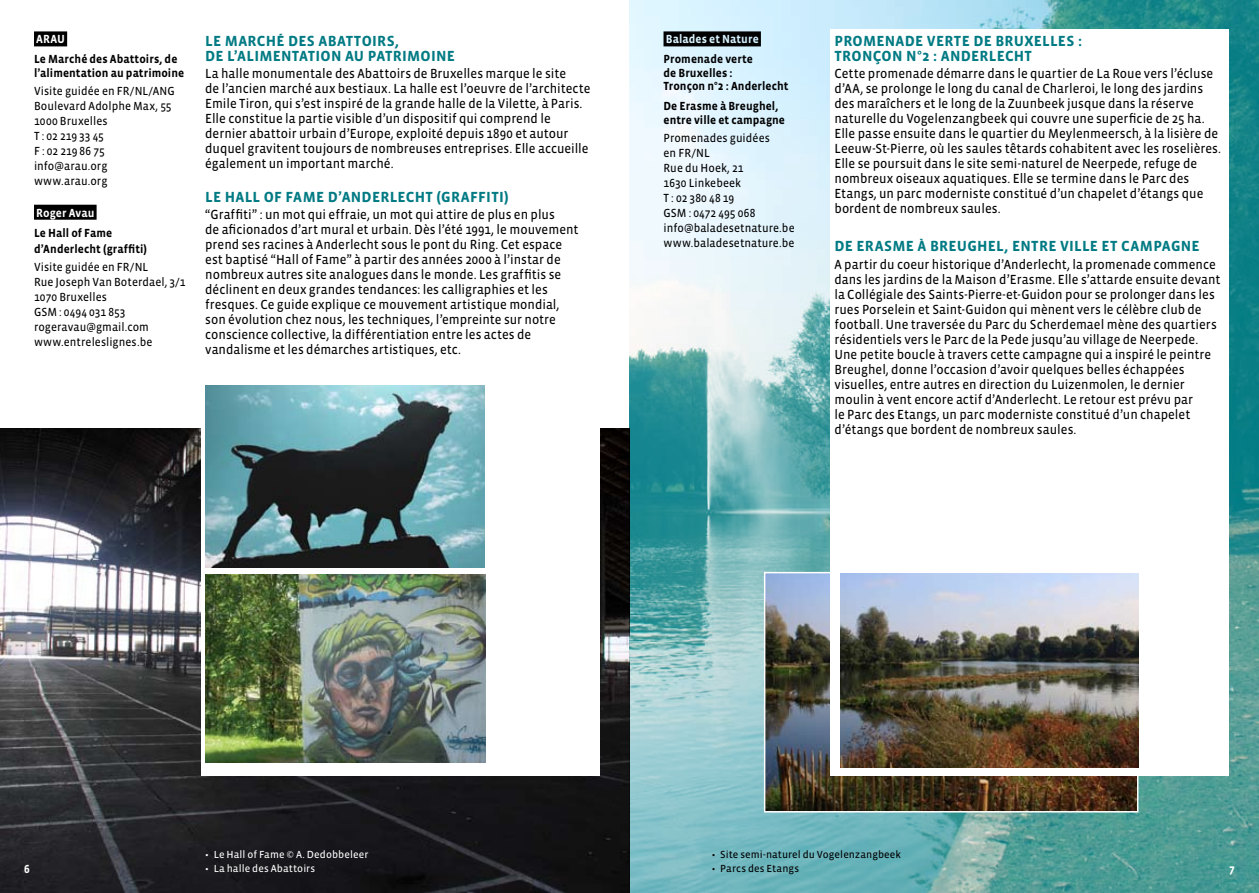
<style>
.page{position:relative;width:1259px;height:893px;background:#fff}
.page>*{position:absolute;margin:0;border:0;box-sizing:border-box;transform-origin:0 0}
.t1{font:700 15px/15px "Vista Sans";letter-spacing:.015em;color:#007a83}
.t2{font:13.5px/15px "Vista Sans Reg";color:#000;scale:.95 1}
.t3{font:12px/15px "Vista Sans Reg";letter-spacing:.005em;color:#000;scale:.95 1}
.t4{font:700 12px/13.5px "Vista Sans";letter-spacing:.005em;color:#000;scale:.95 1}
.t5{font:700 12px "Vista Sans";letter-spacing:.01em;color:#fff;scale:.95 1}
.t6{font:10.5px "Vista Sans Reg";letter-spacing:.01em;color:#000}
.t7{font:10.5px "Vista Sans Reg";letter-spacing:.01em;color:#fff}
</style>
<div class="page">
<img style="left:629px;top:0;width:630px;height:893px">
<img style="left:767px;top:575px;width:368px;height:234px">
<div style="left:764px;top:572px;width:374px;height:240px;border:2px solid #fff"></div>
<div style="left:830px;top:30px;width:399px;height:746px;background:#fff"></div>
<img style="left:840px;top:573px;width:299px;height:194px">
<img style="left:0;top:428px;width:629px;height:465px">
<div style="left:663px;top:31px;width:98px;height:15px;background:#000"></div>
<div style="left:201px;top:30px;width:399px;height:746px;background:#fff"></div>
<div style="left:34px;top:31px;width:33px;height:15px;background:#000"></div>
<div style="left:34px;top:205px;width:63px;height:15px;background:#000"></div>
<img style="left:205px;top:385px;width:279px;height:182px">
<img style="left:205px;top:574px;width:280px;height:188px">
<p class="t5" style="left:36px;top:33px;width:30px">ARAU</p>
<p class="t4" style="left:34px;top:53px;width:160px">Le Marché des Abattoirs, de l’alimentation au patrimoine</p>
<p class="t3" style="left:34px;top:84px;width:150px">Visite guidée en Fr/Nl/Ang<br>Boulevard Adolphe Max, 55<br>1000 Bruxelles<br>T : 02 219 33 45<br>F : 02 219 86 75 info@arau.org www.arau.org</p>
<p class="t5" style="left:36px;top:207px;width:63px">Roger Avau</p>
<p class="t4" style="left:34px;top:225px;width:120px;line-height:16.5px">Le H all of Fame d’Anderlecht (graffiti)</p>
<p class="t3" style="left:34px;top:260px;width:161px">Visite guidée en Fr/Nl<br>Rue Joseph Van Boterdael, 3/1<br>1070 Bruxelles<br>GSM : 0494 031 853 rogeravau@gmail.com www.entreleslignes.be</p>
<p class="t1" style="left:205px;top:34px;width:251px">Le Marché des Abattoirs,<br>de l’alimentation au patrimoine</p>
<p class="t2" style="left:205px;top:66px;width:407px">La halle monumentale des Abattoirs de Bruxelles marque le site<br>de l’ancien marché aux bestiaux. La halle est l’oeuvre de l’architecte Emile Tiron, qui s’est inspiré de la grande halle de la Vilette, à Paris.<br>Elle constitue la partie visible d’un dispositif qui comprend le dernier abattoir urbain d’Europe, exploité depuis 1890 et autour duquel gravitent toujours de nombreuses entreprises. Elle accueille également un important marché.</p>
<p class="t1" style="left:205px;top:190px;width:305px">Le Hall of Fame d’Anderlecht (graffiti)</p>
<p class="t2" style="left:205px;top:208px;width:394px">“Graffiti” : un mot qui effraie, un mot qui attire de plus en plus<br>de aficionados d’art mural et urbain. Dès l’été 1991, le mouvement prend ses racines à Anderlecht sous le pont du Ring. Cet espace est baptisé “Hall of Fame” à partir des années 2000 à l’instar de nombreux autres site analogues dans le monde. Les graffitis se déclinent en deux grandes tendances: les calligraphies et les fresques. Ce guide explique ce mouvement artistique mondial, son évolution chez nous, les techniques, l’empreinte sur notre conscience collective, la différentiation entre les actes de vandalisme et les démarches artistiques, etc.</p>
<p class="t5" style="left:666px;top:33px;width:99px">Balades et Nature</p>
<p class="t4" style="left:663px;top:53px;width:133px">Promenade verte<br>de Bruxelles :<br>Tronçon n°2 : Anderlecht</p>
<p class="t4" style="left:663px;top:100px;width:129px">De Erasme à Breughel, entre ville et campagne</p>
<p class="t3" style="left:663px;top:131px;width:140px">Promenades guidées<br>en Fr/Nl<br>Rue du Hoek, 21<br>1630 Linkebeek<br>T : 02 380 48 19<br>GSM : 0472 495 068 info@baladesetnature.be www.baladesetnature.be</p>
<p class="t1" style="left:834px;top:34px;width:249px">Promenade verte de Bruxelles :<br>Tronçon n°2 : Anderlecht</p>
<p class="t2" style="left:834px;top:66px;width:408px">Cette promenade démarre dans le quartier de La Roue vers l’écluse d’AA, se prolonge le long du canal de Charleroi, le long des jardins des maraîchers et le long de la Zuunbeek jusque dans la réserve naturelle du Vogelenzangbeek qui couvre une superficie de 25 ha.<br>Elle passe ensuite dans le quartier du Meylenmeersch, à la lisière de Leeuw-St-Pierre, où les saules têtards cohabitent avec les roselières.<br>Elle se poursuit dans le site semi-naturel de Neerpede, refuge de nombreux oiseaux aquatiques. Elle se termine dans le Parc des Etangs, un parc moderniste constitué d’un chapelet d’étangs que bordent de nombreux saules.</p>
<p class="t1" style="left:834px;top:239px;width:367px">De Erasme à Breughel, entre ville et campagne</p>
<p class="t2" style="left:834px;top:257px;width:408px">A partir du coeur historique d’Anderlecht, la promenade commence dans les jardins de la Maison d’Erasme. Elle s’attarde ensuite devant la Collégiale des Saints-Pierre-et-Guidon pour se prolonger dans les rues Porselein et Saint-Guidon qui mènent vers le célèbre club de football. Une traversée du Parc du Scherdemael mène des quartiers résidentiels vers le Parc de la Pede jusqu’au village de Neerpede.<br>Une petite boucle à travers cette campagne qui a inspiré le peintre Breughel, donne l’occasion d’avoir quelques belles échappées visuelles, entre autres en direction du Luizenmolen, le dernier moulin à vent encore actif d’Anderlecht. Le retour est prévu par<br>le Parc des Etangs, un parc moderniste constitué d’un chapelet d’étangs que bordent de nombreux saules.</p>
<p class="t7" style="left:205px;top:849px;width:165px">• Le Hall of Fame © A. Dedobbeleer</p>
<p class="t6" style="left:711px;top:849px;width:191px">• Site semi-naturel du Vogelenzangbeek</p>
<p class="t6" style="left:711px;top:863px;width:89px">• Parcs des Etangs</p>
<p class="t5" style="left:24px;top:862px;width:7px">6</p>
<p class="t7" style="left:205px;top:863px;width:112px">• La halle des Abattoirs</p>
<p class="t5" style="left:1229px;top:862px;width:7px">7</p>
</div>
